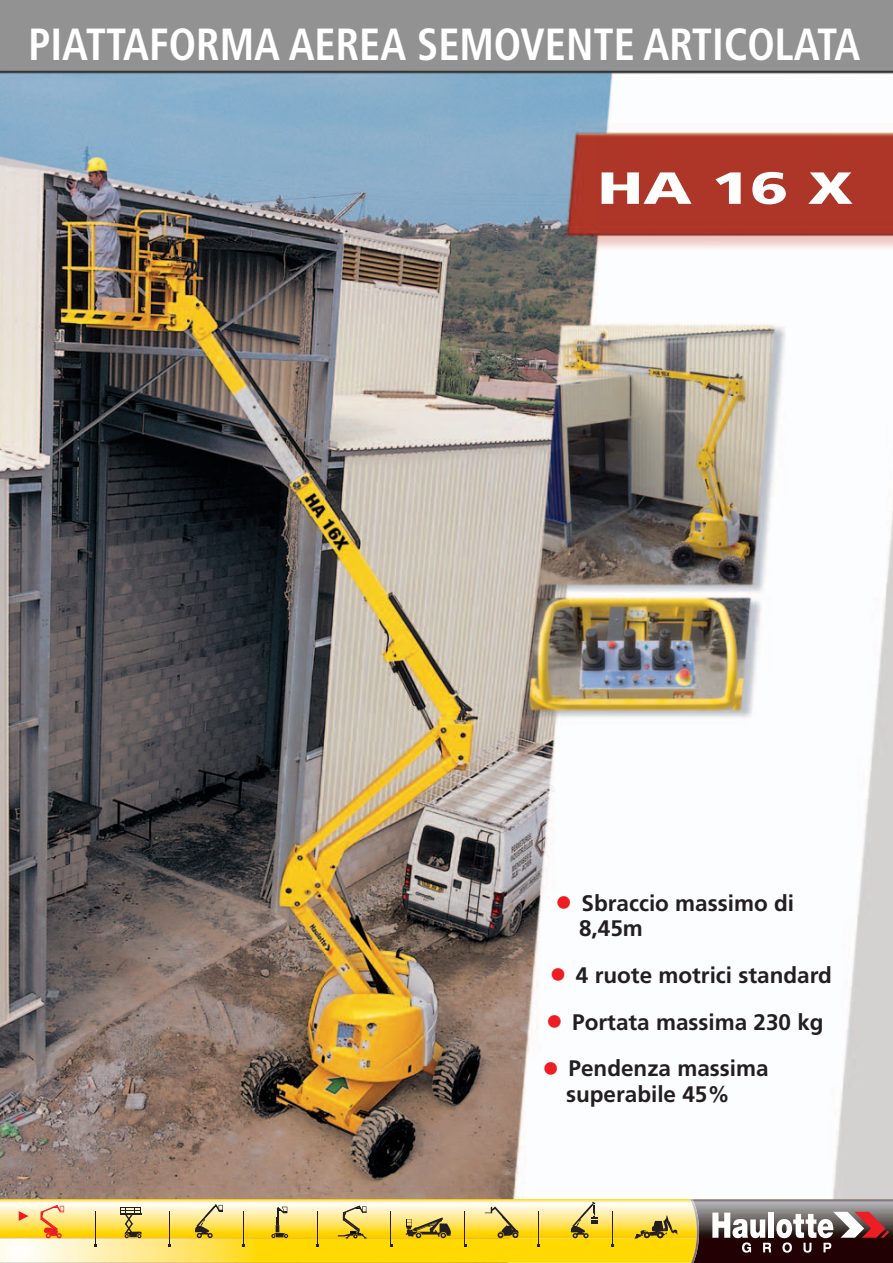
<style>
.page{position:relative;width:893px;height:1263px;background:#fff}
.page>*{position:absolute;margin:0;border:0;box-sizing:border-box;transform-origin:0 0}
.t1{font:700 condensed 45px "Frutiger";color:#fff;scale:.94 1}
.t2{font:900 45px "Frutiger";color:#fff;scale:1.4 1}
.t3{font:700 22.5px/25.5px "Frutiger";color:#231f20}
.s1{font-weight:400;font-stretch:condensed;font-size:36px;color:#ee1d23}
</style>
<div class="page">
<img style="left:0;top:0;width:893px;height:1263px">
<img style="left:0;top:1238px;width:690px;height:24px">
<img style="left:0;top:1199px;width:690px;height:39px">
<hr style="left:95px;top:1211px;width:1px;height:33px;background:#231f20">
<hr style="left:169px;top:1211px;width:1px;height:33px;background:#231f20">
<hr style="left:243px;top:1211px;width:1px;height:33px;background:#231f20">
<hr style="left:317px;top:1211px;width:1px;height:33px;background:#231f20">
<hr style="left:391px;top:1211px;width:1px;height:33px;background:#231f20">
<hr style="left:539px;top:1211px;width:1px;height:33px;background:#231f20">
<hr style="left:612px;top:1211px;width:1px;height:33px;background:#231f20">
<svg style="left:634px;top:1215px;width:43px;height:24px"></svg>
<hr style="left:465px;top:1211px;width:1px;height:33px;background:#231f20">
<svg style="left:406px;top:1217px;width:45px;height:21px"></svg>
<svg style="left:338px;top:1206px;width:29px;height:33px"></svg>
<svg style="left:271px;top:1207px;width:17px;height:31px"></svg>
<svg style="left:194px;top:1204px;width:29px;height:34px"></svg>
<svg style="left:120px;top:1207px;width:22px;height:31px"></svg>
<svg style="left:485px;top:1206px;width:34px;height:32px"></svg>
<svg style="left:570px;top:1202px;width:28px;height:36px"></svg>
<svg style="left:40px;top:1205px;width:24px;height:33px"></svg>
<svg style="left:19px;top:1211px;width:10px;height:10px"></svg>
<img style="left:698px;top:1199px;width:195px;height:64px">
<img style="left:690px;top:1199px;width:8px;height:64px">
<svg style="left:712px;top:1212px;width:177px;height:41px"></svg>
<h1 class="t1" style="left:29px;top:26px;width:886px">PIATTAFORMA AEREA SEMOVENTE ARTICOLATA</h1>
<h1 class="t2" style="left:597px;top:170px;width:184px">HA 16 X</h1>
<p class="t3" style="left:579px;top:892px;width:216px;text-indent:-24px"><span class="s1">•</span> Sbraccio massimo di<br>8,45m</p>
<p class="t3" style="left:549px;top:964px;width:284px"><span class="s1">•</span> 4 ruote motrici standard</p>
<p class="t3" style="left:546px;top:1011px;width:279px"><span class="s1">•</span> Portata massima 230 kg</p>
<p class="t3" style="left:566px;top:1058px;width:204px;text-indent:-24px"><span class="s1">•</span> Pendenza massima superabile 45%</p>
</div>
